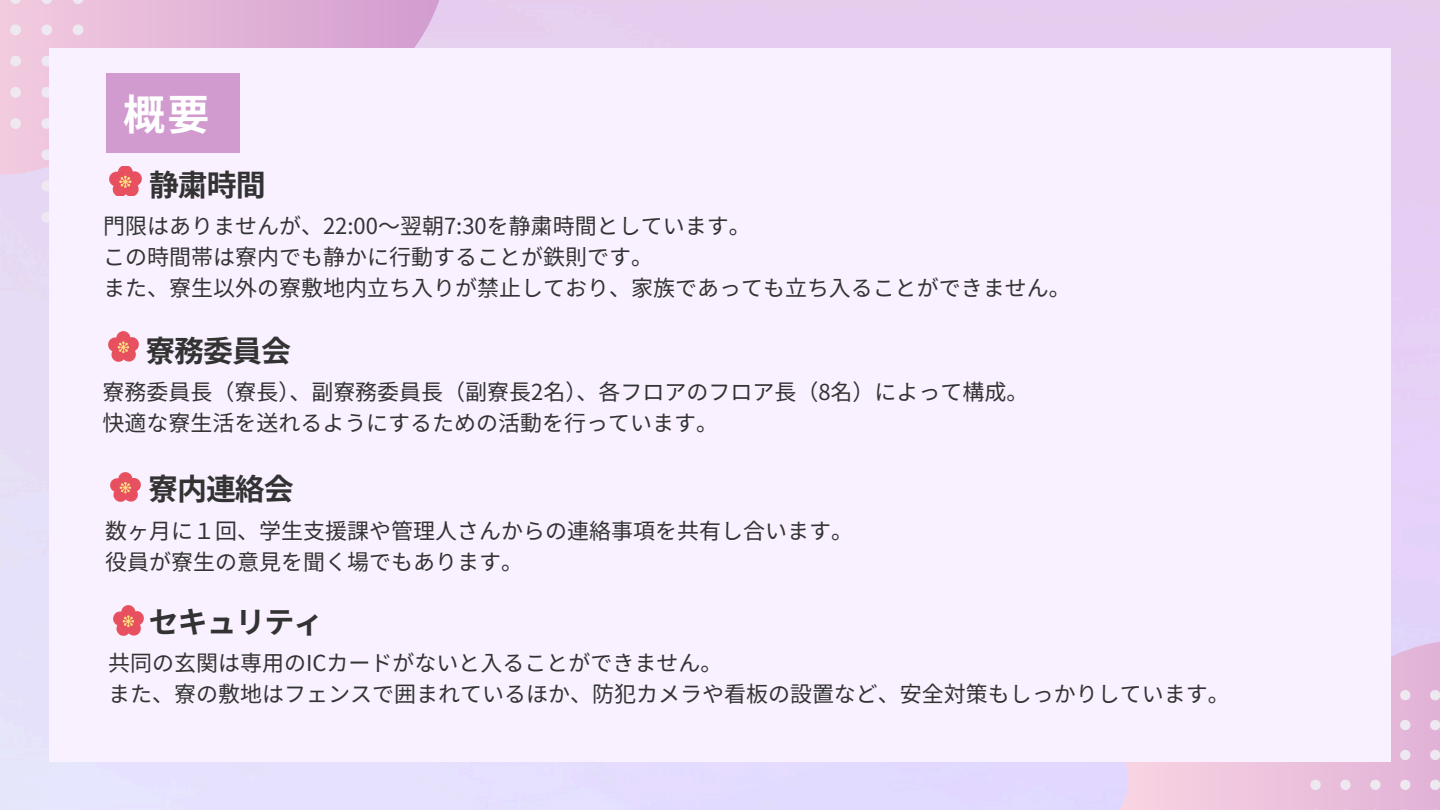
<style>
.page{position:relative;width:1440px;height:810px;background:#fff}
.page>*{position:absolute;margin:0;border:0;box-sizing:border-box;transform-origin:0 0}
.t1{font:700 42px "Noto Sans JP";color:#fff}
.t2{font:700 30px "Noto Sans JP";letter-spacing:-.035em;color:#343333}
.t3{font:22px/30.8px "Noto Sans JP";color:#343333}
</style>
<div class="page">
<svg style="left:0;top:0;width:454px;height:183px;background:#e5b9da"></svg>
<svg style="left:10px;top:0;width:11px;height:4px"></svg>
<svg style="left:41px;top:0;width:11px;height:4px"></svg>
<svg style="left:73px;top:0;width:10px;height:4px"></svg>
<svg style="left:10px;top:24px;width:11px;height:11px"></svg>
<svg style="left:41px;top:24px;width:11px;height:11px"></svg>
<svg style="left:73px;top:24px;width:10px;height:11px"></svg>
<svg style="left:10px;top:56px;width:11px;height:10px"></svg>
<svg style="left:41px;top:56px;width:8px;height:10px"></svg>
<svg style="left:10px;top:87px;width:11px;height:11px"></svg>
<svg style="left:41px;top:87px;width:8px;height:11px"></svg>
<svg style="left:10px;top:118px;width:11px;height:11px"></svg>
<svg style="left:41px;top:118px;width:8px;height:11px"></svg>
<svg style="left:41px;top:149px;width:8px;height:11px"></svg>
<svg style="left:41px;top:181px;width:8px;height:10px"></svg>
<svg style="left:41px;top:212px;width:8px;height:11px"></svg>
<svg style="left:1061px;top:623px;width:379px;height:187px;background:#e8c3e1"></svg>
<svg style="left:1400px;top:690px;width:10px;height:10px"></svg>
<svg style="left:1430px;top:690px;width:10px;height:10px"></svg>
<svg style="left:1400px;top:720px;width:10px;height:10px"></svg>
<svg style="left:1430px;top:720px;width:10px;height:10px"></svg>
<svg style="left:1400px;top:750px;width:10px;height:10px"></svg>
<svg style="left:1430px;top:750px;width:10px;height:10px"></svg>
<svg style="left:1310px;top:780px;width:11px;height:10px"></svg>
<svg style="left:1340px;top:780px;width:11px;height:10px"></svg>
<svg style="left:1370px;top:780px;width:11px;height:10px"></svg>
<svg style="left:1400px;top:780px;width:10px;height:10px"></svg>
<svg style="left:1430px;top:780px;width:10px;height:10px"></svg>
<div style="left:49px;top:48px;width:1342px;height:714px;background:#f9f1ff"></div>
<img style="left:108px;top:332px;width:30px;height:29px">
<img style="left:111px;top:473px;width:30px;height:29px">
<img style="left:109px;top:166px;width:33px;height:30px">
<div style="left:107px;top:73px;width:133px;height:79px;background:#d19bcf"></div>
<img style="left:114px;top:606px;width:30px;height:29px">
<p class="t1" style="left:123px;top:81px;width:88px">概要</p>
<p class="t2" style="left:149px;top:161px;width:118px">静粛時間</p>
<p class="t3" style="left:103px;top:210px;width:649px">門限はありませんが、22:00～翌朝7:30を静粛時間としています。</p>
<p class="t3" style="left:103px;top:240px;width:551px">この時間帯は寮内でも静かに行動することが鉄則です。</p>
<h2 class="t3" style="left:103px;top:271px;width:969px">また、寮生以外の寮敷地内立ち入りが禁止しており、家族であっても立ち入ることができません。</h2>
<h1 class="t2" style="left:145px;top:327px;width:147px">寮務委員会</h1>
<p class="t3" style="left:102px;top:376px;width:928px">寮務委員長（寮長）、副寮務委員長（副寮長2名）、各フロアのフロア長（8名）によって構成。</p>
<p class="t3" style="left:102px;top:407px;width:617px">快適な寮生活を送れるようにするための活動を行っています。</p>
<p class="t2" style="left:148px;top:465px;width:147px">寮内連絡会</p>
<h2 class="t3" style="left:105px;top:514px;width:749px">数ヶ月に１回、学生支援課や管理人さんからの連絡事項を共有し合います。</h2>
<p class="t3" style="left:105px;top:545px;width:419px">役員が寮生の意見を聞く場でもあります。</p>
<p class="t2" style="left:149px;top:599px;width:176px">セキュリティ</p>
<p class="t3" style="left:108px;top:646px;width:1123px">共同の玄関は専用のICカードがないと入ることができません。<br>また、寮の敷地はフェンスで囲まれているほか、防犯カメラや看板の設置など、安全対策もしっかりしています。</p>
</div>
